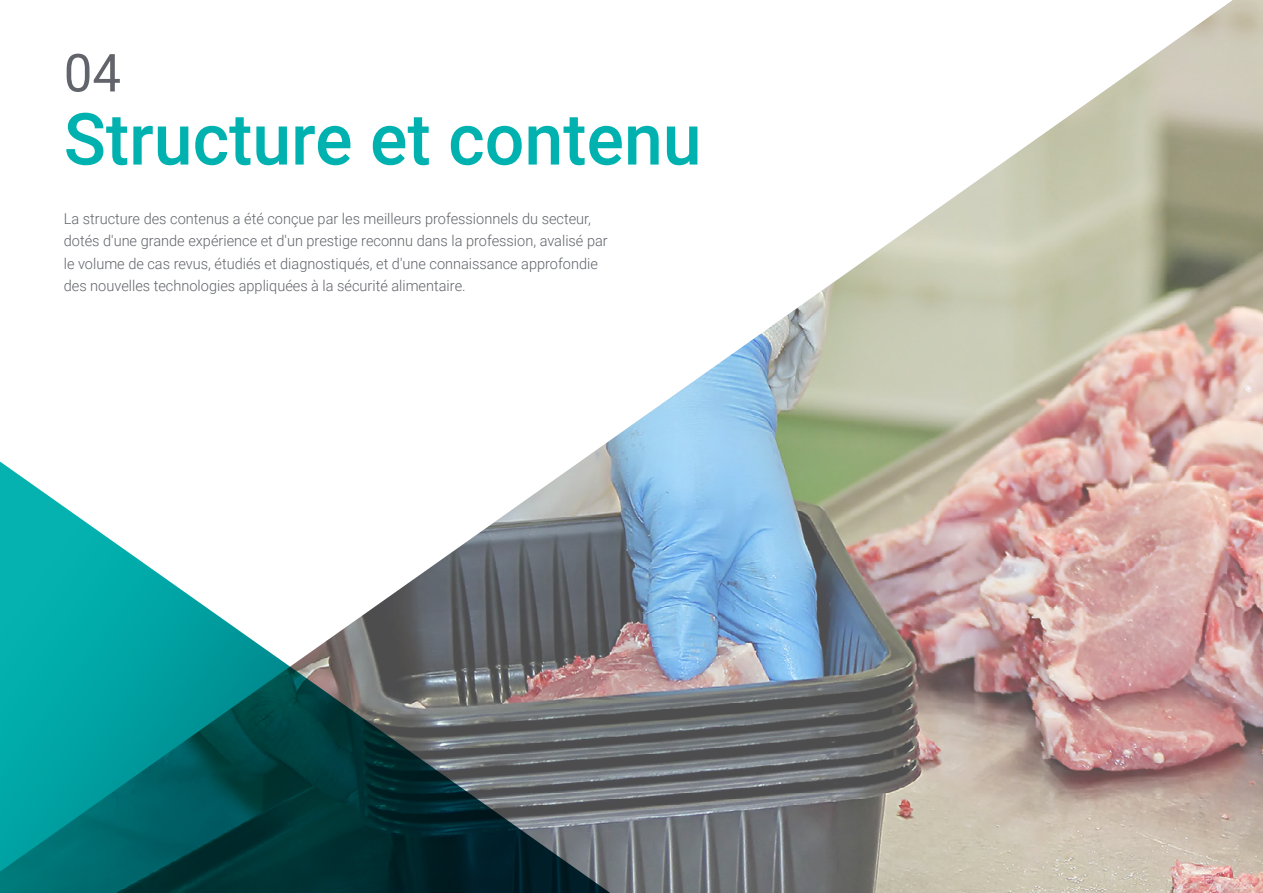
<style>
.page{position:relative;width:1263px;height:893px;background:#fff}
.page>*{position:absolute;margin:0;border:0;box-sizing:border-box;transform-origin:0 0}
.t1{font:500 72px "Roboto";color:#00b2af}
.t2{font:52.5px "Roboto";color:#61646a}
.t3{font:300 15px/22.5px "Roboto";color:#61646a}
</style>
<div class="page">
<img style="left:602px;top:0;width:661px;height:893px">
<svg style="left:0;top:446px;width:640px;height:447px"></svg>
<h2 class="t2" style="left:64px;top:36px;width:59px">04</h2>
<h1 class="t1" style="left:64px;top:89px;width:639px">Structure et contenu</h1>
<p class="t3" style="left:64px;top:207px;width:545px">La structure des contenus a été conçue par les meilleurs professionnels du secteur, dotés d'une grande expérience et d'un prestige reconnu dans la profession, avalisé par le volume de cas revus, étudiés et diagnostiqués, et d'une connaissance approfondie des nouvelles technologies appliquées à la sécurité alimentaire.</p>
</div>
